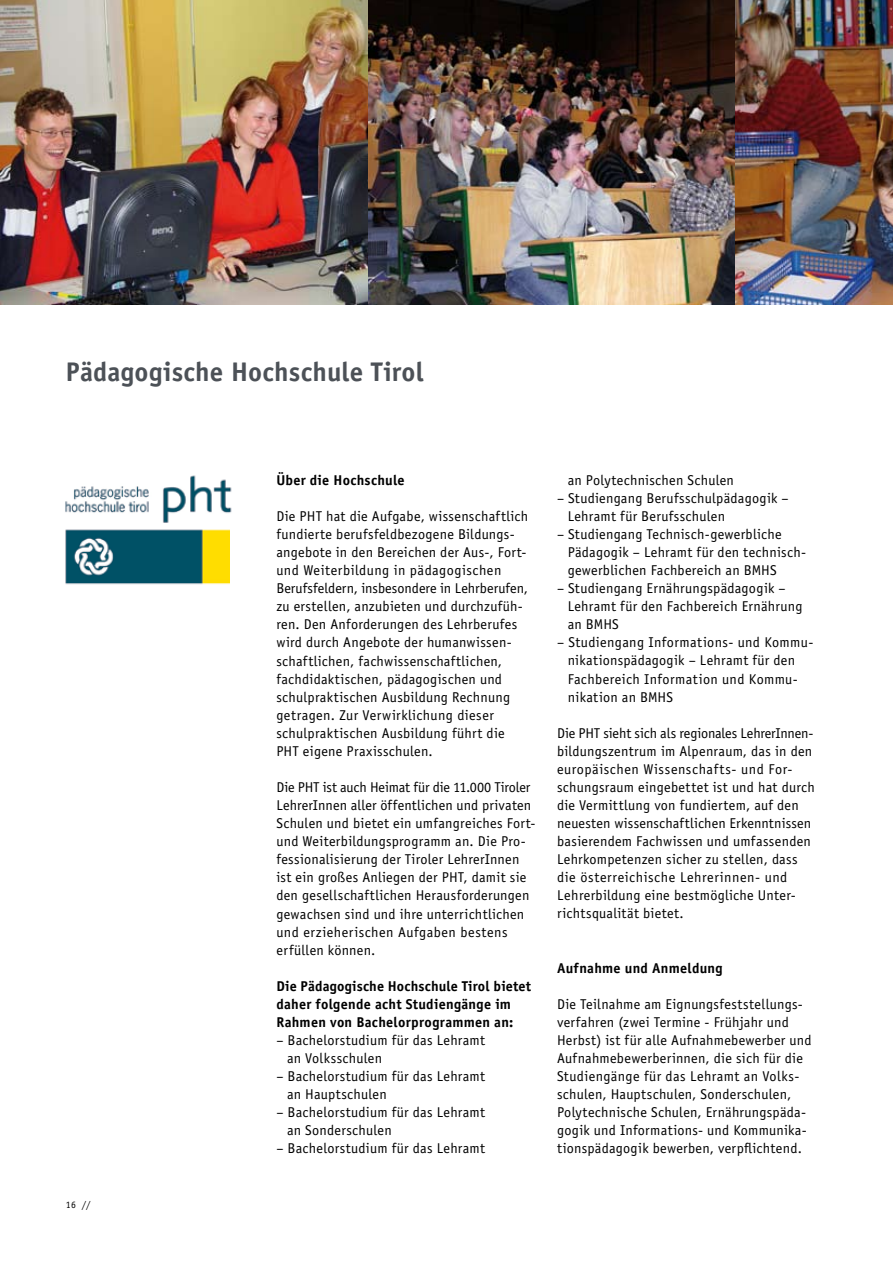
<style>
.page{position:relative;width:893px;height:1263px;background:#fff}
.page>*{position:absolute;margin:0;border:0;box-sizing:border-box;transform-origin:0 0}
.t1{font:700 27px "Officina Sans LT";letter-spacing:.005em;color:#4c5157}
.t2{font:14.25px/18px "Officina Sans LT";letter-spacing:.02em;color:#000}
.t3{font:700 14.25px/18px "Officina Sans LT";letter-spacing:.02em;color:#000}
.t4{font:9.75px "Officina Sans LT";color:#000}
</style>
<div class="page">
<img style="left:368px;top:0;width:368px;height:304px">
<img style="left:736px;top:0;width:157px;height:304px">
<img style="left:0;top:0;width:368px;height:304px">
<img style="left:65px;top:529px;width:164px;height:56px">
<img style="left:65px;top:475px;width:167px;height:47px">
<h1 class="t1" style="left:66px;top:355px;width:359px">Pädagogische Hochschule Tirol</h1>
<p class="t4" style="left:66px;top:1199px;width:26px">16 //</p>
<p class="t3" style="left:276px;top:471px;width:130px">Über die Hochschule</p>
<p class="t2" style="left:276px;top:507px;width:253px">Die PHT hat die Aufgabe, wissenschaftlich fundierte berufsfeldbezogene Bildungs&shy;angebote in den Bereichen der Aus-, Fort&shy;und Weiterbildung in pädagogischen Berufsfeldern, insbesondere in Lehrberufen, zu erstellen, anzubieten und durchzufüh&shy;ren. Den Anforderungen des Lehrberufes wird durch Angebote der humanwissen&shy;schaftlichen, fachwissenschaftlichen, fachdidaktischen, pädagogischen und schulpraktischen Ausbildung Rechnung getragen. Zur Verwirklichung dieser schulpraktischen Ausbildung führt die PHT eigene Praxisschulen.</p>
<p class="t2" style="left:276px;top:778px;width:261px">Die PHT ist auch Heimat für die 11.000 Tiroler LehrerInnen aller öffentlichen und privaten Schulen und bietet ein umfangreiches Fort&shy;und Weiterbildungsprogramm an. Die Pro&shy;fessionalisierung der Tiroler LehrerInnen ist ein großes Anliegen der PHT, damit sie den gesellschaftlichen Herausforderungen gewachsen sind und ihre unterrichtlichen und erzieherischen Aufgaben bestens erfüllen können.</p>
<p class="t3" style="left:276px;top:977px;width:256px">Die Pädagogische Hochschule Tirol bietet daher folgende acht Studiengänge im<br>Rahmen von Bachelorprogrammen an:</p>
<p class="t2" style="left:287px;top:1031px;width:200px;text-indent:-11px">– Bachelorstudium für das Lehramt an Volksschulen</p>
<p class="t2" style="left:287px;top:1067px;width:200px;text-indent:-11px">– Bachelorstudium für das Lehramt an Hauptschulen</p>
<p class="t2" style="left:287px;top:1103px;width:200px;text-indent:-11px">– Bachelorstudium für das Lehramt an Sonderschulen</p>
<p class="t2" style="left:276px;top:1139px;width:210px">– Bachelorstudium für das Lehramt</p>
<p class="t2" style="left:568px;top:471px;width:168px">an Polytechnischen Schulen</p>
<p class="t2" style="left:568px;top:489px;width:222px;text-indent:-11px">– Studiengang Berufsschulpädagogik –<br>Lehramt für Berufsschulen</p>
<p class="t2" style="left:568px;top:525px;width:240px;text-indent:-11px">– Studiengang Technisch-gewerbliche<br>Pädagogik – Lehramt für den technisch&shy;gewerblichen Fachbereich an BMHS</p>
<p class="t2" style="left:568px;top:579px;width:236px;text-indent:-11px">– Studiengang Ernährungspädagogik –<br>Lehramt für den Fachbereich Ernährung an BMHS</p>
<p class="t2" style="left:568px;top:633px;width:247px;text-indent:-11px">– Studiengang Informations- und Kommu&shy;nikationspädagogik – Lehramt für den<br>Fachbereich Information und Kommu&shy;nikation an BMHS</p>
<p class="t2" style="left:557px;top:724px;width:259px">Die PHT sieht sich als regionales LehrerInnen&shy;bildungszentrum im Alpenraum, das in den europäischen Wissenschafts- und For&shy;schungsraum eingebettet ist und hat durch die Vermittlung von fundiertem, auf den neuesten wissenschaftlichen Erkenntnissen basierendem Fachwissen und umfassenden Lehrkompetenzen sicher zu stellen, dass die österreichische Lehrerinnen- und Lehrerbildung eine bestmögliche Unter&shy;richtsqualität bietet.</p>
<p class="t3" style="left:557px;top:959px;width:167px">Aufnahme und Anmeldung</p>
<p class="t2" style="left:557px;top:995px;width:256px">Die Teilnahme am Eignungsfeststellungs&shy;verfahren (zwei Termine - Frühjahr und Herbst) ist für alle Aufnahmebewerber und Aufnahmebewerberinnen, die sich für die Studiengänge für das Lehramt an Volks&shy;schulen, Hauptschulen, Sonderschulen, Polytechnische Schulen, Ernährungspäda&shy;gogik und Informations- und Kommunika&shy;tionspädagogik bewerben, verpflichtend.</p>
</div>
